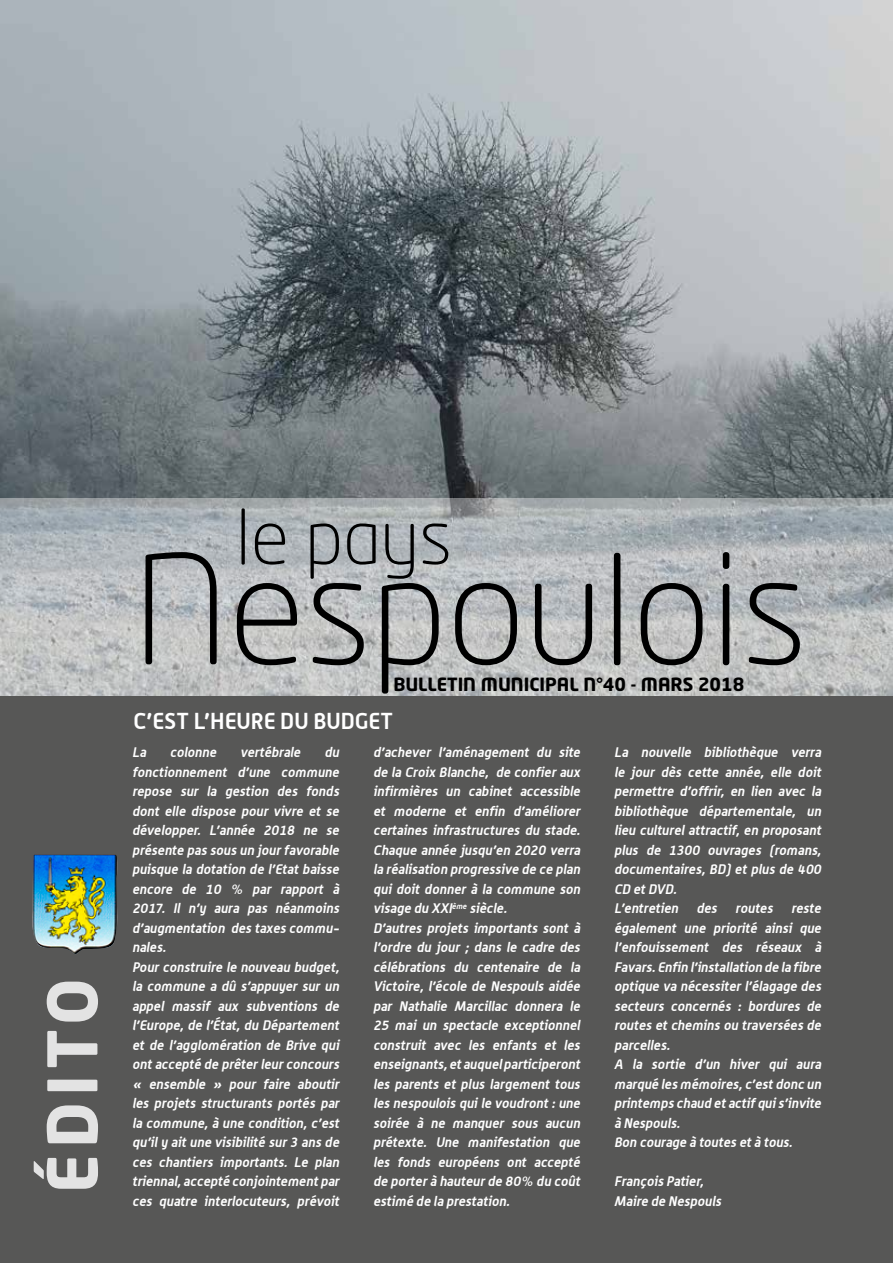
<style>
.page{position:relative;width:893px;height:1263px;background:#fff}
.page>*{position:absolute;margin:0;border:0;box-sizing:border-box;transform-origin:0 0}
.t1{font:300 150px "Neo Tech Std";color:#000}
.t2{font:300 75px "Neo Tech Std";color:#000}
.t3{font:700 67.5px "Neo Tech Std";letter-spacing:.09em;color:#e3e3e3}
.t4{font:700 22.5px "Alwyn";color:#fff}
.t5{font:700 18px "Neo Tech Std";color:#000}
.t6{font:italic 700 13.5px/19.5px "Alwyn";color:#fff}
</style>
<div class="page">
<img style="left:0;top:0;width:893px;height:498px">
<svg style="left:0;top:498px;width:893px;height:198px;background:#b7bbbd"></svg>
<div style="left:0;top:696px;width:893px;height:567px;background:#575756"></div>
<img style="left:32px;top:855px;width:86px;height:99px">
<h3 class="t3" style="left:29px;top:1193px;width:217px;rotate:-90deg">ÉDITO</h3>
<h2 class="t2" style="left:235px;top:492px;width:218px">le pays</h2>
<h1 class="t1" style="left:134px;top:520px;width:675px">Nespoulois</h1>
<h3 class="t5" style="left:393px;top:673px;width:353px">BULLETIN MUNICIPAL N°40 - MARS 2018</h3>
<h3 class="t4" style="left:134px;top:707px;width:261px">C’EST L’HEURE DU BUDGET</h3>
<p class="t6" style="left:132px;top:742px;width:211px;text-indent:192px">du fonctionnement d’une commune repose sur la gestion des fonds dont elle dispose pour vivre et se développer. L’année 2018 ne se présente pas sous un jourfavorable puisque la dotation de l’Etat baisse encore de 10 % par rapport à<br>2017. Il n’y aura pas néanmoins d’augmentation des taxes commu&shy;nales.<br>Pour construire le nouveau budget, la commune a dû s’appuyer sur un appel massif aux subventions de l’Europe, de l’État, du Département et de l’agglomération de Brive qui ontaccepté de prêterleurconcours « ensemble » pour faire aboutir les projets structurants portés par la commune, à une condition, c’est qu’ily aitune visibilité sur3 ans de ces chantiers importants. Le plan triennal,accepté conjointementpar ces quatre interlocuteurs, prévoit</p>
<p class="t6" style="left:373px;top:742px;width:211px">d’achever l’aménagement du site de la Croix Blanche, de confieraux infirmières un cabinet accessible et moderne et enfin d’améliorer certaines infrastructures du stade.<br>Chaque année jusqu’en 2020 verra la réalisation progressive de ce plan qui doit donner à la commune son visage du XXI<sup>ème</sup> siècle.<br>D’autres projets importants sont à l’ordre du jour ; dans le cadre des célébrations du centenaire de la Victoire, l’école de Nespouls aidée par Nathalie Marcillac donnera le 25 mai un spectacle exceptionnel construit avec les enfants et les enseignants,etauquelparticiperont les parents et plus largement tous les nespoulois quile voudront :une soirée à ne manquer sous aucun prétexte. Une manifestation que les fonds européens ont accepté de porterà hauteurde 80% du coût estimé de la prestation.</p>
<p class="t6" style="left:614px;top:742px;width:211px">La nouvelle bibliothèque verra le jour dès cette année, elle doit permettre d’offrir, en lien avec la bibliothèque départementale, un lieu culturel attractif, en proposant plus de 1300 ouvrages (romans, documentaires, BD) et plus de 400<br>CD etDVD.<br>L’entretien des routes reste également une priorité ainsi que l’enfouissement des réseaux à<br>Favars.Enfin l’installation de la fibre optique va nécessiter l’élagage des secteurs concernés : bordures de routes etchemins ou traversées de parcelles.<br>A la sortie d’un hiver qui aura marqué les mémoires,c’estdonc un printemps chaud etactifquis’invite à Nespouls.<br>Bon courage à toutes età tous.</p>
<p class="t6" style="left:132px;top:742px;width:18px">La</p>
<p class="t6" style="left:170px;top:742px;width:51px">colonne</p>
<p class="t6" style="left:240px;top:742px;width:65px">vertébrale</p>
<p class="t6" style="left:614px;top:1171px;width:94px">François Patier,</p>
<p class="t6" style="left:614px;top:1191px;width:111px">Maire de Nespouls</p>
</div>
